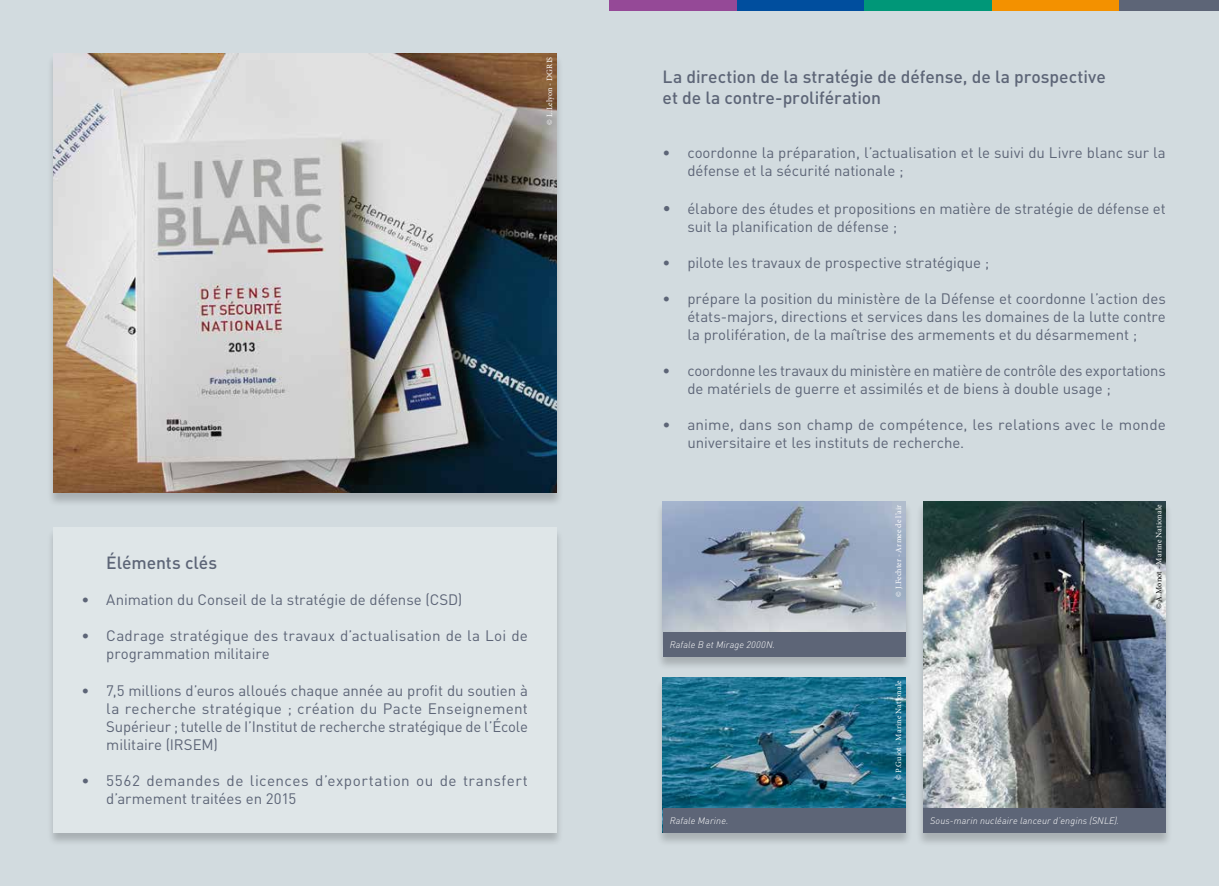
<style>
.page{position:relative;width:1219px;height:886px;background:#d2dbdf}
.page>*{position:absolute;margin:0;border:0;box-sizing:border-box;transform-origin:0 0}
.t1{font:500 17.5px/21px "DIN";letter-spacing:-.005em;color:#5d6577}
.t2{font:15px/18px "DIN";letter-spacing:-.005em;color:#5d6577}
.t3{font:15px/18px "DIN";letter-spacing:.025em;color:#5d6577}
.t4{font:italic 300 9.38px "DIN";letter-spacing:.015em;color:#fff}
.t5{font:8.12px "Minion Pro";letter-spacing:.015em;color:#fff}
.s1{font-size:16.25px}
.s2{color:#000}
</style>
<div class="page">
<div style="left:609px;top:0;width:128px;height:11px;background:#954997"></div>
<div style="left:737px;top:0;width:128px;height:11px;background:#004e9e"></div>
<div style="left:865px;top:0;width:127px;height:11px;background:#009778"></div>
<div style="left:992px;top:0;width:128px;height:11px;background:#f39100"></div>
<div style="left:1120px;top:0;width:99px;height:11px;background:#5d6577"></div>
<div style="left:46px;top:528px;width:517px;height:318px;background:#000;opacity:.2"></div>
<div style="left:53px;top:528px;width:503px;height:305px;background:#dfe6e8"></div>
<div style="left:46px;top:53px;width:517px;height:454px;background:#000;opacity:.2"></div>
<img style="left:53px;top:53px;width:503px;height:440px">
<div style="left:916px;top:501px;width:257px;height:346px;background:#000;opacity:.2"></div>
<img style="left:923px;top:501px;width:243px;height:307px">
<div style="left:656px;top:677px;width:256px;height:169px;background:#000;opacity:.2"></div>
<img style="left:663px;top:677px;width:242px;height:131px">
<div style="left:663px;top:808px;width:242px;height:25px;background:#5d6577"></div>
<div style="left:656px;top:501px;width:256px;height:169px;background:#000;opacity:.2"></div>
<img style="left:663px;top:501px;width:242px;height:131px">
<div style="left:663px;top:632px;width:242px;height:25px;background:#5d6577"></div>
<div style="left:923px;top:808px;width:243px;height:25px;background:#5d6577"></div>
<p class="t5" style="left:544px;top:125px;width:70px;rotate:-90deg">© L.Lelyon - DGRIS</p>
<p class="t1" style="left:106px;top:552px;width:112px">Éléments clés</p>
<p class="t2" style="left:81px;top:591px;width:382px">• Animation du Conseil de la stratégie de défense (CSD)</p>
<p class="t2" style="left:106px;top:627px;width:423px;text-indent:-25px">• Cadrage stratégique des travaux d’actualisation de la Loi de programmation militaire</p>
<p class="t2" style="left:106px;top:681px;width:423px;text-align:justify;text-indent:-25px">• 7,5 millions d’euros alloués chaque année au profit du soutien à la recherche stratégique ; création du Pacte Enseignement Supérieur ; tutelle de I’Institut de recherche stratégique de l’École militaire (IRSEM)</p>
<p class="t3" style="left:106px;top:771px;width:423px;text-indent:-25px">• 5562 demandes de licences d’exportation ou de transfert d’armement traitées en 2015</p>
<p class="t1" style="left:663px;top:66px;width:445px">La direction de la stratégie de défense, de la prospective et de la contre-prolifération</p>
<p class="t2" style="left:687px;top:144px;width:480px;text-indent:-25px">• coordonne la préparation, l’actualisation et le suivi du Livre blanc sur la défense et la sécurité nationale ;</p>
<p class="t2" style="left:687px;top:199px;width:480px;text-indent:-25px"><span class="s1">•</span> élabore des études et propositions en matière de stratégie de défense et suit la planification de défense ;</p>
<p class="t2" style="left:663px;top:253px;width:328px">• pilote les travaux de prospective stratégique ;</p>
<p class="t2" style="left:687px;top:289px;width:480px;text-align:justify;text-indent:-25px">• prépare la position du ministère de la Défense et coordonne l’action des états-majors, directions et services dans les domaines de la lutte contre la prolifération, de la maîtrise des armements et du désarmement ;</p>
<p class="t2" style="left:687px;top:361px;width:480px;text-indent:-25px">• coordonne les travaux du ministère en matière de contrôle des exportations de matériels de guerre et assimilés et de biens à double usage ;</p>
<p class="t2" style="left:687px;top:415px;width:480px;text-indent:-25px">• anime, dans son champ de compétence, les relations avec le monde universitaire et les instituts de recherche.</p>
<p class="t4" style="left:670px;top:638px;width:107px">Rafale B et Mirage 2000N.</p>
<p class="t4" style="left:670px;top:814px;width:60px">Rafale Marine.</p>
<p class="t5" style="left:893px;top:596px;width:93px;rotate:-90deg">© J.Fechter - Armee de l’air</p>
<p class="t5" style="left:893px;top:780px;width:101px;rotate:-90deg">© P.Guiot - Marine Nationale</p>
<p class="t4" style="left:930px;top:814px;width:191px">Sous-marin nucléaire lanceur d’engins (SNLE).</p>
<p class="t5" style="left:1153px;top:609px;width:106px;rotate:-90deg"><span class="s2">© A.Monot -</span> Marine Nationale</p>
</div>
